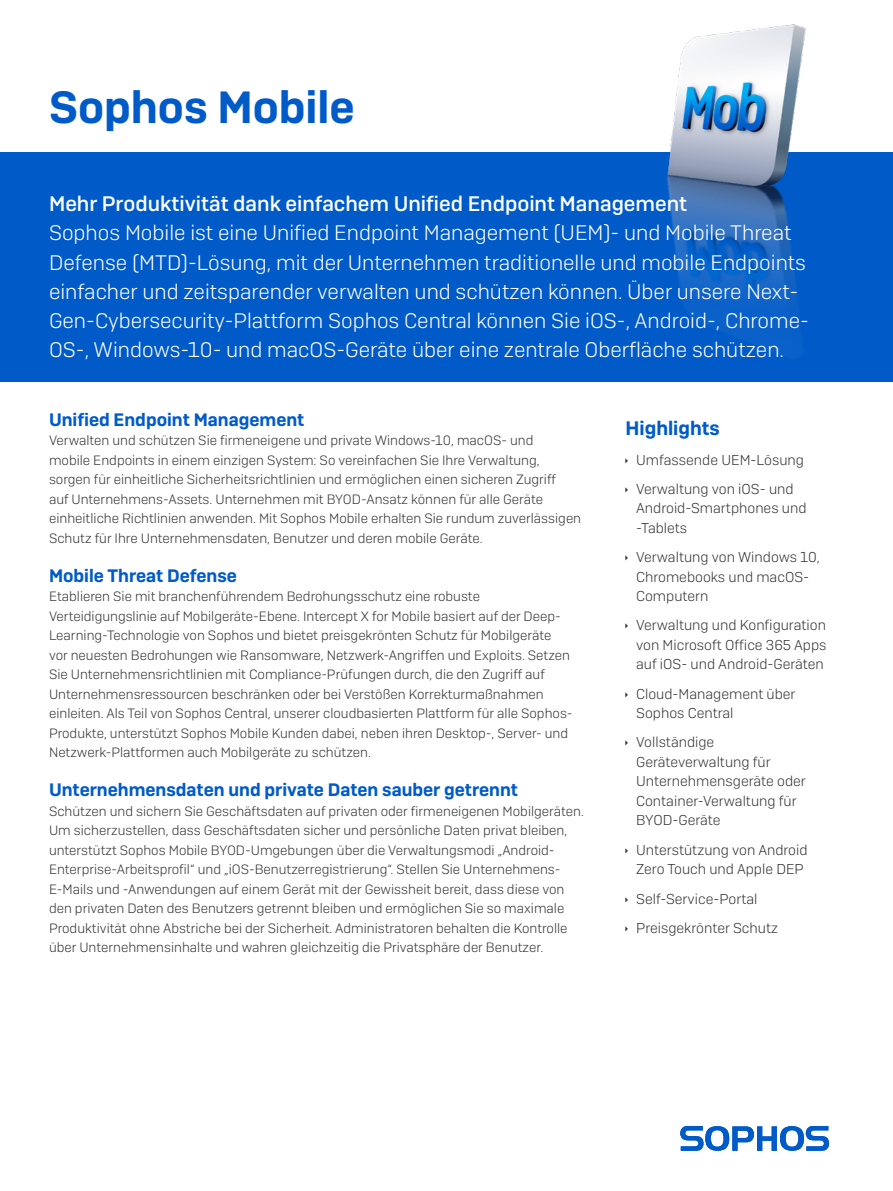
<style>
.page{position:relative;width:893px;height:1191px;background:#fff}
.page>*{position:absolute;margin:0;border:0;box-sizing:border-box;transform-origin:0 0}
.t1{font:600 45px "Sophos Sans";color:#005bc8}
.Intro_copy{font:300 21px/29.2px "Sophos Sans";color:#fff}
.Subheading_1{font:600 19.5px "Sophos Sans";color:#005bc8}
.Subheading_1-2{font:600 18px "Sophos Sans";color:#005bc8}
.t2{font:300 14.25px/19.5px "Sophos Sans";color:#363738}
.Body_Copy{font:300 13.5px/19.5px "Sophos Sans";color:#363738}
.s1{font-weight:500}
</style>
<div class="page">
<div style="left:0;top:152px;width:893px;height:230px;background:#005bc8"></div>
<svg style="left:680px;top:1126px;width:149px;height:24px"></svg>
<img style="left:667px;top:24px;width:139px;height:332px">
<p class="t1" style="left:49px;top:80px;width:307px">Sophos Mobile</p>
<p class="Intro_copy" style="left:49px;top:189px;width:761px"><span class="s1">Mehr Produktivität dank einfachem Unified Endpoint Management<br></span>Sophos Mobile ist eine Unified Endpoint Management (UEM)- und Mobile Threat Defense (MTD)-Lösung, mit der Unternehmen traditionelle und mobile Endpoints einfacher und zeitsparender verwalten und schützen können. Über unsere Next-Gen-Cybersecurity-Plattform Sophos Central können Sie iOS-, Android-, Chrome-OS-, Windows-10- und macOS-Geräte über eine zentrale Oberfläche schützen.</p>
<p class="Subheading_1-2" style="left:49px;top:408px;width:257px">Unified Endpoint Management</p>
<p class="Body_Copy" style="left:49px;top:430px;width:534px">Verwalten und schützen Sie firmeneigene und private Windows-10, macOS- und<br>mobile Endpoints in einem einzigen System: So vereinfachen Sie Ihre Verwaltung, sorgen für einheitliche Sicherheitsrichtlinien und ermöglichen einen sicheren Zugriff<br>auf Unternehmens-Assets. Unternehmen mit BYOD-Ansatz können für alle Geräte einheitliche Richtlinien anwenden. Mit Sophos Mobile erhalten Sie rundum zuverlässigen Schutz für Ihre Unternehmensdaten, Benutzer und deren mobile Geräte.</p>
<p class="Subheading_1-2" style="left:49px;top:564px;width:189px">Mobile Threat Defense</p>
<p class="Body_Copy" style="left:49px;top:586px;width:525px">Etablieren Sie mit branchenführendem Bedrohungsschutz eine robuste Verteidigungslinie auf Mobilgeräte-Ebene. Intercept X for Mobile basiert auf der Deep-Learning-Technologie von Sophos und bietet preisgekrönten Schutz für Mobilgeräte vor neuesten Bedrohungen wie Ransomware, Netzwerk-Angriffen und Exploits. Setzen Sie Unternehmensrichtlinien mit Compliance-Prüfungen durch, die den Zugriff auf Unternehmensressourcen beschränken oder bei Verstößen Korrekturmaßnahmen einleiten. Als Teil von Sophos Central, unserer cloudbasierten Plattform für alle Sophos-Produkte, unterstützt Sophos Mobile Kunden dabei, neben ihren Desktop-, Server- und Netzwerk-Plattformen auch Mobilgeräte zu schützen.</p>
<p class="Subheading_1-2" style="left:49px;top:778px;width:470px">Unternehmensdaten und private Daten sauber getrennt</p>
<p class="Body_Copy" style="left:49px;top:801px;width:536px">Schützen und sichern Sie Geschäftsdaten auf privaten oder firmeneigenen Mobilgeräten.<br>Um sicherzustellen, dass Geschäftsdaten sicher und persönliche Daten privat bleiben, unterstützt Sophos Mobile BYOD-Umgebungen über die Verwaltungsmodi „Android-Enterprise-Arbeitsprofil“ und „iOS-Benutzerregistrierung“. Stellen Sie Unternehmens-E-Mails und -Anwendungen auf einem Gerät mit der Gewissheit bereit, dass diese von den privaten Daten des Benutzers getrennt bleiben und ermöglichen Sie so maximale Produktivität ohne Abstriche bei der Sicherheit. Administratoren behalten die Kontrolle über Unternehmensinhalte und wahren gleichzeitig die Privatsphäre der Benutzer.</p>
<p class="Subheading_1" style="left:626px;top:416px;width:96px">Highlights</p>
<p class="t2" style="left:636px;top:449px;width:169px">Umfassende UEM-Lösung</p>
<p class="t2" style="left:636px;top:479px;width:172px">Verwaltung von iOS- und<br>Android-Smartphones und -Tablets</p>
<p class="t2" style="left:636px;top:547px;width:185px">Verwaltung von Windows 10,<br>Chromebooks und macOS-<br>Computern</p>
<p class="t2" style="left:636px;top:615px;width:192px;text-align:justify">Verwaltung und Konfiguration von Microsoft Office 365 Apps auf iOS- und Android-Geräten</p>
<p class="t2" style="left:636px;top:683px;width:161px">Cloud-Management über<br>Sophos Central</p>
<p class="t2" style="left:636px;top:732px;width:171px">Vollständige<br>Geräteverwaltung für<br>Unternehmensgeräte oder<br>Container-Verwaltung für<br>BYOD-Geräte</p>
<p class="t2" style="left:636px;top:839px;width:173px">Unterstützung von Android<br>Zero Touch und Apple DEP</p>
<p class="t2" style="left:636px;top:888px;width:123px">Self-Service-Portal</p>
<p class="t2" style="left:636px;top:917px;width:143px">Preisgekrönter Schutz</p>
</div>
